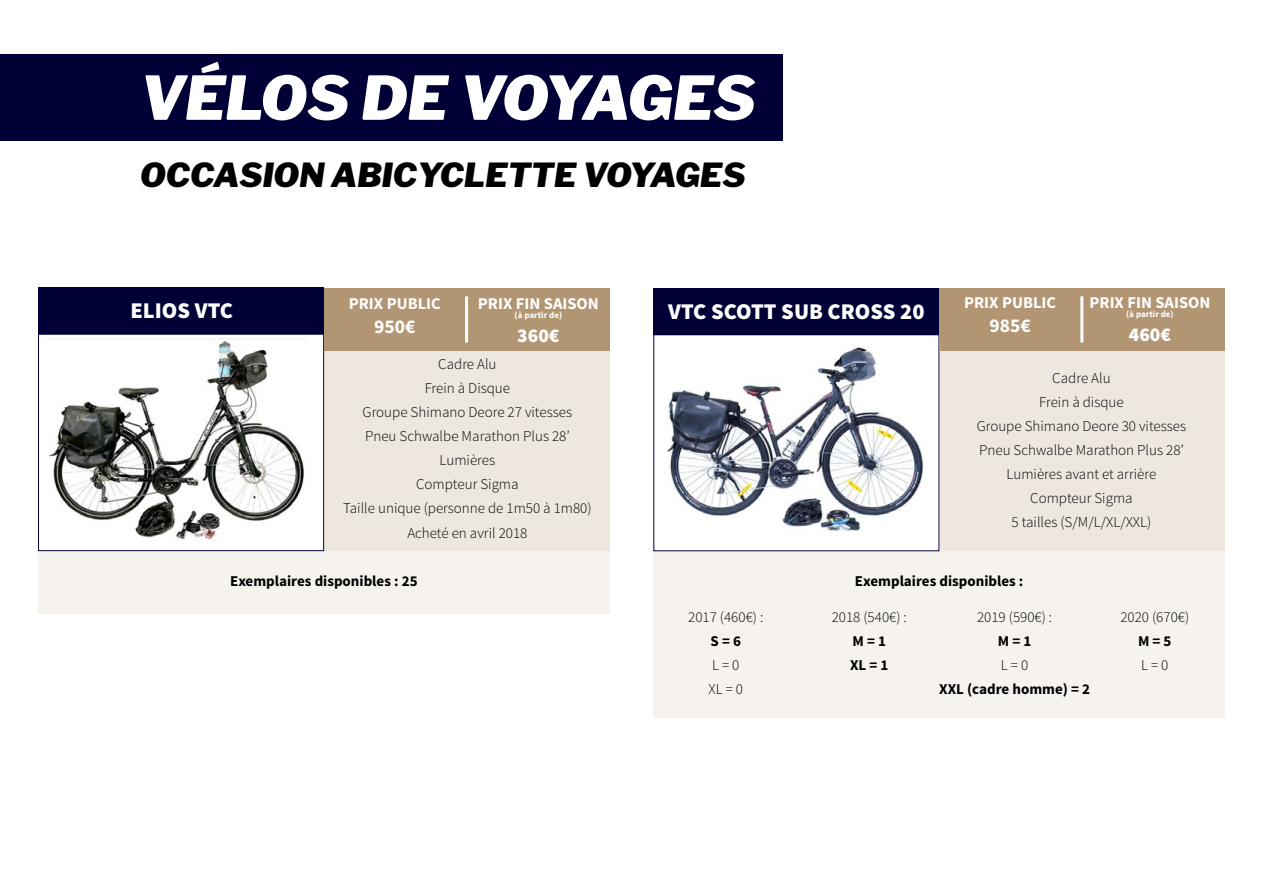
<style>
.page{position:relative;width:1263px;height:893px;background:#fff}
.page>*{position:absolute;margin:0;border:0;box-sizing:border-box;transform-origin:0 0}
.t1{font:italic 900 60px "Libre Franklin";color:#fff}
.t2{font:italic 900 33px "Libre Franklin";color:#000}
.t3{font:900 22.5px "Source Sans Pro";color:#fff}
.t4{font:700 19.5px "Source Sans Pro";color:#fff}
.t5{font:900 19.5px "Source Sans Pro";color:#fff}
.t6{font:700 16.5px "Source Sans Pro";color:#fff}
.t7{font:300 15px/24px "Source Sans Pro";color:#000;text-align:center}
.t8{font:700 15px/24px "Source Sans Pro";color:#000}
.t9{font:700 9px "Source Sans Pro";color:#fff}
</style>
<div class="page">
<div style="left:0;top:54px;width:782px;height:87px;background:#000036"></div>
<img style="left:48px;top:338px;width:258px;height:202px">
<div style="left:38px;top:334px;width:286px;height:217px;border:1px solid #000036"></div>
<img style="left:667px;top:347px;width:257px;height:184px">
<div style="left:38px;top:288px;width:286px;height:46px;background:#000036"></div>
<div style="left:654px;top:288px;width:285px;height:47px;background:#000036"></div>
<div style="left:324px;top:288px;width:285px;height:63px;background:#b29572"></div>
<div style="left:939px;top:288px;width:286px;height:63px;background:#b29572"></div>
<div style="left:324px;top:337px;width:285px;height:214px;background:#eee7e0"></div>
<div style="left:939px;top:351px;width:286px;height:200px;background:#eee7e0"></div>
<hr style="left:465px;top:296px;width:3px;height:47px;background:#fff">
<hr style="left:1080px;top:296px;width:3px;height:47px;background:#fff">
<div style="left:38px;top:551px;width:571px;height:62px;background:#f6f3ef"></div>
<div style="left:654px;top:551px;width:571px;height:166px;background:#f6f3ef"></div>
<h1 class="t1" style="left:140px;top:62px;width:487px">VÉLOS DE VOYAGES</h1>
<h2 class="t2" style="left:140px;top:155px;width:26px">OCCA</h2>
<h2 class="t2" style="left:240px;top:155px;width:45px">SION</h2>
<h2 class="t2" style="left:331px;top:155px;width:133px">ABIC YCLETTE</h2>
<h2 class="t2" style="left:583px;top:155px;width:93px">VO YAGE</h2>
<h2 class="t2" style="left:722px;top:155px;width:25px">S</h2>
<p class="t6" style="left:349px;top:292px;width:93px">PRIX PUBLIC</p>
<h3 class="t4" style="left:374px;top:314px;width:43px">950€</h3>
<p class="t6" style="left:478px;top:292px;width:122px">PRIX FIN SAISON</p>
<p class="t9" style="left:515px;top:309px;width:49px">(à partir de)</p>
<h3 class="t5" style="left:517px;top:322px;width:44px">360€</h3>
<h3 class="t3" style="left:130px;top:296px;width:104px">ELIOS VTC</h3>
<h3 class="t3" style="left:668px;top:296px;width:258px">VTC SCOTT SUB CROSS 20</h3>
<p class="t7" style="left:343px;top:353px;width:250px">Cadre Alu<br>Frein à Disque<br>Groupe Shimano Deore 27 vitesses<br>Pneu Schwalbe Marathon Plus 28’<br>Lumières<br>Compteur Sigma<br>Taille unique (personne de 1m50 à 1m80)<br>Acheté en avril 2018</p>
<p class="t6" style="left:964px;top:292px;width:93px">PRIX PUBLIC</p>
<h3 class="t4" style="left:989px;top:313px;width:43px">985€</h3>
<p class="t6" style="left:1089px;top:292px;width:122px">PRIX FIN SAISON</p>
<p class="t9" style="left:1126px;top:308px;width:49px">(à partir de)</p>
<h3 class="t5" style="left:1129px;top:322px;width:44px">460€</h3>
<p class="t7" style="left:977px;top:366px;width:211px">Cadre Alu<br>Frein à disque<br>Groupe Shimano Deore 30 vitesses<br>Pneu Schwalbe Marathon Plus 28’<br>Lumières avant et arrière<br>Compteur Sigma<br>5 tailles (S/M/L/XL/XXL)</p>
<p class="t8" style="left:230px;top:570px;width:189px">Exemplaires disponibles : 25</p>
<p class="t8" style="left:855px;top:570px;width:170px">Exemplaires disponibles :</p>
<p class="t7" style="left:688px;top:605px;width:77px">2017 (460€) :</p>
<p class="t8" style="left:710px;top:630px;width:32px">S = 6</p>
<p class="t7" style="left:708px;top:653px;width:36px;text-align:left">L = 0<br>XL = 0</p>
<p class="t7" style="left:832px;top:605px;width:77px">2018 (540€) :</p>
<p class="t8" style="left:850px;top:630px;width:40px">M = 1<br>XL = 1</p>
<p class="t7" style="left:977px;top:605px;width:77px">2019 (590€) :</p>
<p class="t8" style="left:998px;top:630px;width:35px">M = 1</p>
<p class="t7" style="left:1001px;top:653px;width:29px">L = 0</p>
<p class="t8" style="left:939px;top:678px;width:152px">XXL (cadre homme) = 2</p>
<p class="t7" style="left:1120px;top:605px;width:70px">2020 (670€)</p>
<p class="t8" style="left:1138px;top:630px;width:35px">M = 5</p>
<p class="t7" style="left:1141px;top:653px;width:29px">L = 0</p>
</div>
